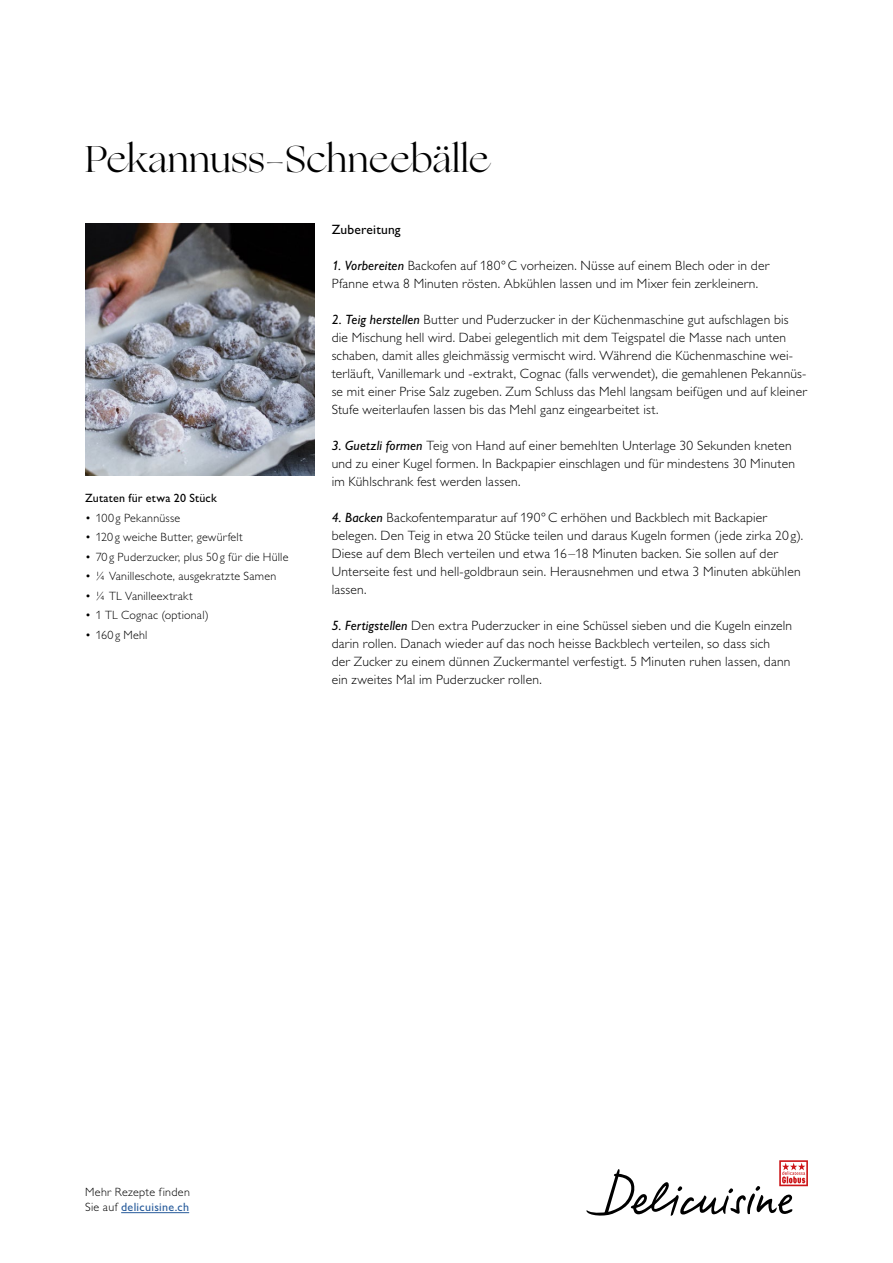
<style>
.page{position:relative;width:893px;height:1263px;background:#fff}
.page>*{position:absolute;margin:0;border:0;box-sizing:border-box;transform-origin:0 0}
.t1{font:37.5px "Ogg";letter-spacing:.005em;color:#000}
.t2{font:300 13.5px/18px "Gill Sans Alt One";letter-spacing:.015em;color:#000}
.t3{font:13.5px "Gill Sans Alt One";letter-spacing:.015em;color:#000}
.t4{font:300 12px/15px "Gill Sans Alt One";letter-spacing:.02em;color:#000}
.t5{font:12px "Gill Sans Alt One";letter-spacing:.02em;color:#000}
.s1{font-weight:400;font-style:italic}
.s2{font-weight:400;color:#275b9b}
</style>
<div class="page">
<hr style="left:121px;top:1212px;width:68px;height:1px;background:#275b9b">
<svg style="left:586px;top:1160px;width:222px;height:56px"></svg>
<img style="left:85px;top:223px;width:230px;height:252px">
<h1 class="t1" style="left:85px;top:134px;width:404px">Pekannuss-Schneebälle</h1>
<p class="t5" style="left:85px;top:490px;width:133px">Zutaten für etwa 20 Stück</p>
<p class="t4" style="left:85px;top:510px;width:97px">• 100g Pekannüsse</p>
<p class="t4" style="left:85px;top:530px;width:159px">• 120g weiche Butter, gewürfelt</p>
<p class="t4" style="left:85px;top:549px;width:205px">• 70g Puderzucker, plus 50g für die Hülle</p>
<p class="t4" style="left:85px;top:569px;width:193px">• ¼ Vanilleschote, ausgekratzte Samen</p>
<p class="t4" style="left:85px;top:588px;width:109px">• ¼ TL Vanilleextrakt</p>
<p class="t4" style="left:85px;top:608px;width:125px">• 1 TL Cognac (optional)</p>
<p class="t4" style="left:85px;top:627px;width:64px">• 160g Mehl</p>
<p class="t3" style="left:332px;top:220px;width:70px">Zubereitung</p>
<p class="t2" style="left:332px;top:257px;width:439px"><span class="s1">1. Vorbereiten</span> Backofen auf 180°C vorheizen. Nüsse auf einem Blech oder in der<br>Pfanne etwa 8 Minuten rösten. Abkühlen lassen und im Mixer fein zerkleinern.</p>
<p class="t2" style="left:332px;top:311px;width:477px"><span class="s1">2. Teig herstellen</span> Butter und Puderzucker in der Küchenmaschine gut aufschlagen bis die Mischung hell wird. Dabei gelegentlich mit dem Teigspatel die Masse nach unten schaben, damit alles gleichmässig vermischt wird. Während die Küchenmaschine wei&shy;terläuft, Vanillemark und -extrakt, Cognac (falls verwendet), die gemahlenen Pekannüs&shy;se mit einer Prise Salz zugeben. Zum Schluss das Mehl langsam beifügen und auf kleiner Stufe weiterlaufen lassen bis das Mehl ganz eingearbeitet ist.</p>
<p class="t2" style="left:332px;top:437px;width:465px"><span class="s1">3. Guetzli formen</span> Teig von Hand auf einer bemehlten Unterlage 30 Sekunden kneten und zu einer Kugel formen. In Backpapier einschlagen und für mindestens 30 Minuten im Kühlschrank fest werden lassen.</p>
<p class="t2" style="left:332px;top:509px;width:473px"><span class="s1">4. Backen</span> Backofentemparatur auf 190°C erhöhen und Backblech mit Backapier belegen. Den Teig in etwa 20 Stücke teilen und daraus Kugeln formen (jede zirka 20 g).<br>Diese auf dem Blech verteilen und etwa 16–18 Minuten backen. Sie sollen auf der Unterseite fest und hell-goldbraun sein. Herausnehmen und etwa 3 Minuten abkühlen lassen.</p>
<p class="t2" style="left:332px;top:617px;width:462px"><span class="s1">5. Fertigstellen</span> Den extra Puderzucker in eine Schüssel sieben und die Kugeln einzeln darin rollen. Danach wieder auf das noch heisse Backblech verteilen, so dass sich<br>der Zucker zu einem dünnen Zuckermantel verfestigt. 5 Minuten ruhen lassen, dann ein zweites Mal im Puderzucker rollen.</p>
<p class="t4" style="left:85px;top:1185px;width:106px">Mehr Rezepte finden<br>Sie auf <span class="s2">delicuisine.ch</span></p>
</div>
